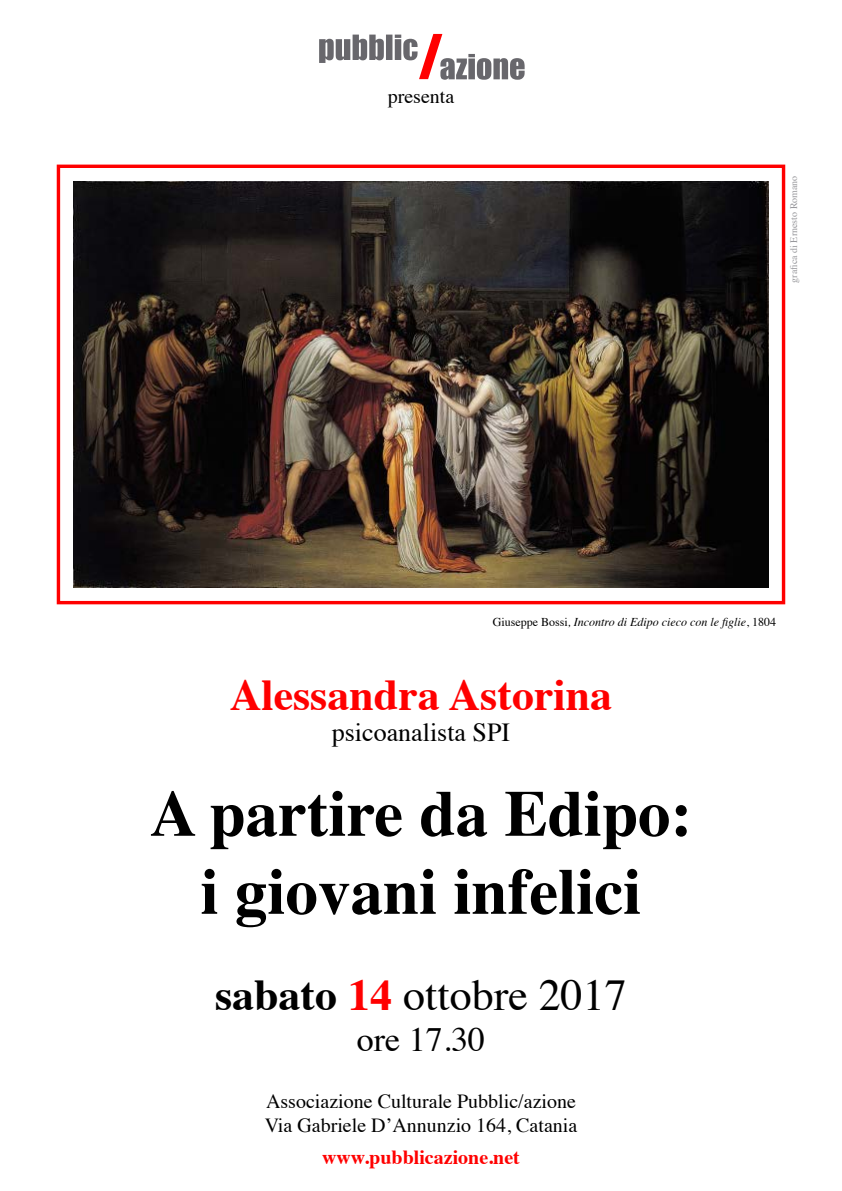
<style>
.page{position:relative;width:842px;height:1191px;background:#fff}
.page>*{position:absolute;margin:0;border:0;box-sizing:border-box;transform-origin:0 0}
.t1{font:700 65px/78px "Times";color:#000;text-align:center}
.t2{font:44px "Times";color:#000}
.t3{font:700 44px "Times";color:#f00}
.t4{font:34px "Times";color:#000}
.t5{font:26px "Times";color:#000}
.t6{font:20px/24px "Times";color:#000}
.t7{font:700 20px "Times";color:#f00}
.t8{font:italic 12px "Times";color:#000}
.t9{font:10px "Times";color:#98989c}
.s1{font-style:normal}
.s2{font-weight:700}
.s3{font-weight:700;color:#f00}
</style>
<div class="page">
<img style="left:73px;top:181px;width:695px;height:407px">
<div style="left:57px;top:165px;width:728px;height:439px;border:3px solid #f00"></div>
<svg style="left:319px;top:34px;width:206px;height:46px"></svg>
<p class="t6" style="left:388px;top:82px;width:68px">presenta</p>
<p class="t9" style="left:784px;top:282px;width:108px;rotate:-90deg">grafica di Ernesto Romano</p>
<p class="t8" style="left:493px;top:612px;width:285px"><span class="s1">Giuseppe Bossi</span>, Incontro di Edipo cieco con le figlie<span class="s1">, 1804</span></p>
<h2 class="t3" style="left:230px;top:653px;width:384px">Alessandra Astorina</h2>
<h3 class="t5" style="left:332px;top:708px;width:180px">psicoanalista SPI</h3>
<h1 class="t1" style="left:150px;top:768px;width:544px">A partire da Edipo: i giovani infelici</h1>
<h2 class="t2" style="left:215px;top:954px;width:413px"><span class="s2">sabato</span> <span class="s3">14</span> ottobre 2017</h2>
<h3 class="t4" style="left:357px;top:1007px;width:130px">ore 17.30</h3>
<p class="t6" style="left:265px;top:1087px;width:314px">Associazione Culturale Pubblic/azione<br>Via Gabriele D’Annunzio 164, Catania</p>
<p class="t7" style="left:322px;top:1138px;width:199px">www.pubblicazione.net</p>
</div>
